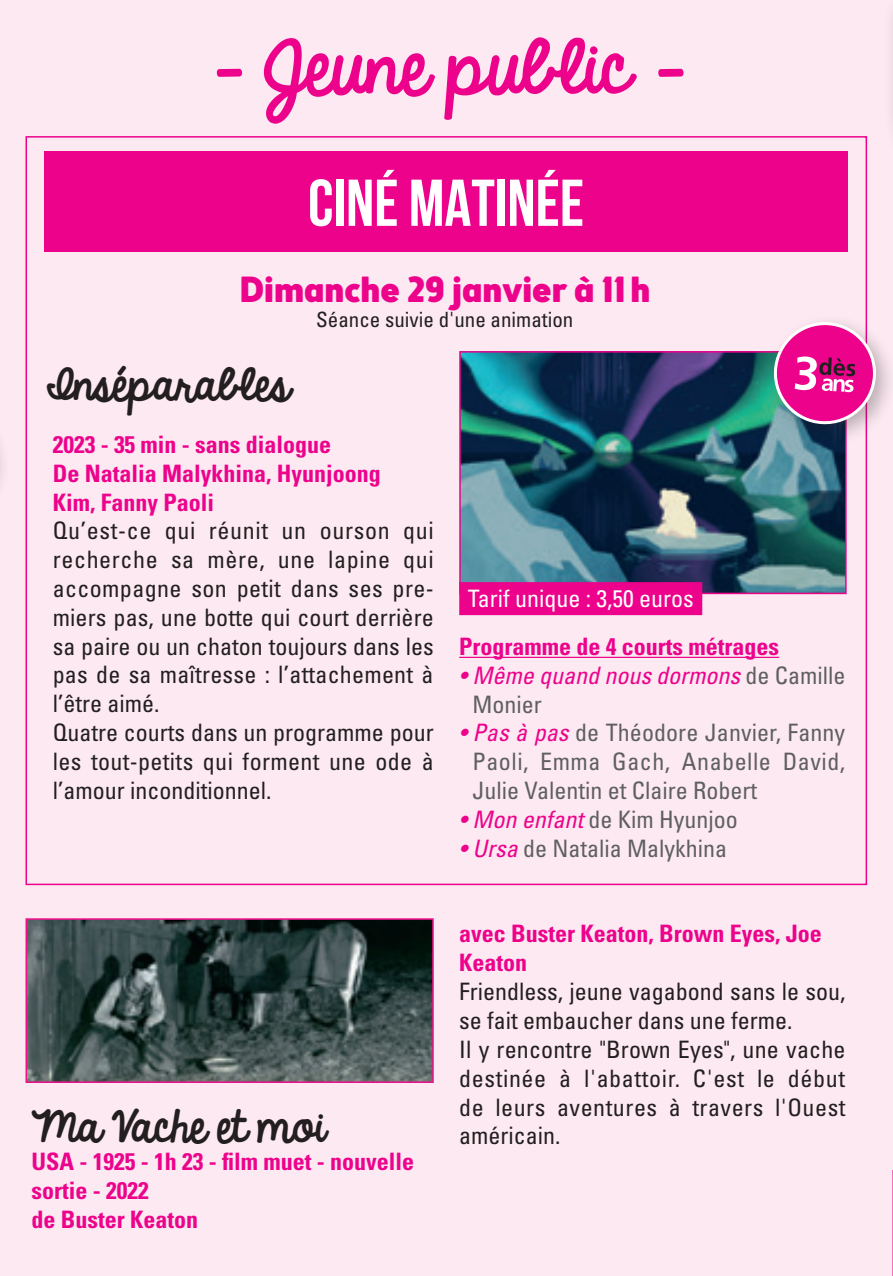
<style>
.page{position:relative;width:893px;height:1276px;background:#fce9f1}
.page>*{position:absolute;margin:0;border:0;box-sizing:border-box;transform-origin:0 0}
.t1{font:66px "KG Always A Good Time";color:#ed028c}
.t2{font:700 66px "Bebas Neue";color:#fff}
.t3{font:39px "KG Always A Good Time";color:#231f20}
.t4{font:900 36px "Brooklyn Samuels Five";color:#ed028c}
.t5{font:condensed 24px/28.8px "Univers";color:#231f20;text-align:justify}
.t6{font:700 condensed 24px/28.8px "Univers";color:#ed028c}
.t7{font:condensed 24px/28.8px "Univers";color:#5f5f62;text-align:justify}
.t8{font:italic condensed 24px/28.8px "Univers";color:#ed028c}
.t9{font:condensed 24px "Univers";color:#fff}
.t10{font:condensed 21px "Univers";color:#231f20}
.s1{font-style:normal;color:#5f5f62}
.s2{font-style:italic;color:#ed028c}
</style>
<div class="page">
<svg style="left:892px;top:38px;width:1px;height:79px"></svg>
<hr style="left:892px;top:0;width:1px;height:38px;background:#fff">
<svg style="left:892px;top:1170px;width:1px;height:106px"></svg>
<img style="left:462px;top:354px;width:382px;height:237px">
<div style="left:459px;top:351px;width:388px;height:243px;border:2px solid #ed028c"></div>
<hr style="left:459px;top:657px;width:320px;height:1px;background:#ed028c">
<div style="left:44px;top:151px;width:804px;height:100px;background:#ed028c"></div>
<img style="left:29px;top:921px;width:402px;height:159px">
<div style="left:26px;top:918px;width:408px;height:165px;border:2px solid #eb128a"></div>
<div style="left:459px;top:582px;width:243px;height:33px;background:#ed028c"></div>
<div style="left:764px;top:312px;width:129px;height:134px;background:#231f20;opacity:.3"></div>
<svg style="left:771px;top:319px;width:108px;height:107px"></svg>
<p class="t1" style="left:206px;top:18px;width:481px">- Jeune public -</p>
<p class="t2" style="left:308px;top:167px;width:278px">CINÉ MATINÉE</p>
<p class="t4" style="left:239px;top:268px;width:412px">Dimanche 29 janvier à 11h</p>
<p class="t10" style="left:316px;top:306px;width:259px">Séance suivie d'une animation</p>
<p class="t3" style="left:46px;top:355px;width:245px">Inséparables</p>
<p class="t6" style="left:53px;top:430px;width:280px">2023 - 35 min - sans dialogue</p>
<p class="t6" style="left:53px;top:459px;width:329px">De Natalia Malykhina, Hyunjoong<br>Kim, Fanny Paoli</p>
<p class="t5" style="left:53px;top:516px;width:383px">Qu’est-ce qui réunit un ourson qui recherche sa mère, une lapine qui accompagne son petit dans ses pre&shy;miers pas, une botte qui court derrière sa paire ou un chaton toujours dans les pas de sa maîtresse : l’attachement à l’être aimé.</p>
<p class="t5" style="left:53px;top:718px;width:383px">Quatre courts dans un programme pour les tout-petits qui forment une ode à l’amour inconditionnel.</p>
<p class="t3" style="left:31px;top:1097px;width:295px">Ma Vache et moi</p>
<p class="t6" style="left:31px;top:1147px;width:384px">USA - 1925 - 1h 23 - film muet - nouvelle sortie - 2022<br>de Buster Keaton</p>
<p class="t9" style="left:468px;top:583px;width:227px">Tarif unique : 3,50 euros</p>
<p class="t6" style="left:459px;top:632px;width:321px">Programme de 4 courts métrages</p>
<p class="t8" style="left:473px;top:660px;width:374px;text-indent:-13px">• Même quand nous dormons <span class="s1">de Camille<br>Monier</span></p>
<p class="t7" style="left:473px;top:718px;width:374px;text-indent:-13px"><span class="s2">• Pas à pas</span> de Théodore Janvier, Fanny Paoli, Emma Gach, Anabelle David, Julie Valentin et Claire Robert</p>
<p class="t7" style="left:459px;top:804px;width:280px"><span class="s2">• Mon enfant</span> de Kim Hyunjoo</p>
<p class="t7" style="left:459px;top:833px;width:269px"><span class="s2">• Ursa</span> de Natalia Malykhina</p>
<p class="t6" style="left:459px;top:919px;width:364px">avec Buster Keaton, Brown Eyes, Joe<br>Keaton</p>
<p class="t5" style="left:459px;top:977px;width:388px">Friendless, jeune vagabond sans le sou, se fait embaucher dans une ferme.</p>
<p class="t5" style="left:459px;top:1034px;width:388px">Il y rencontre "Brown Eyes", une vache destinée à l'abattoir. C'est le début de leurs aventures à travers l'Ouest</p>
<p class="t5" style="left:459px;top:1121px;width:103px">américain.</p>
</div>
